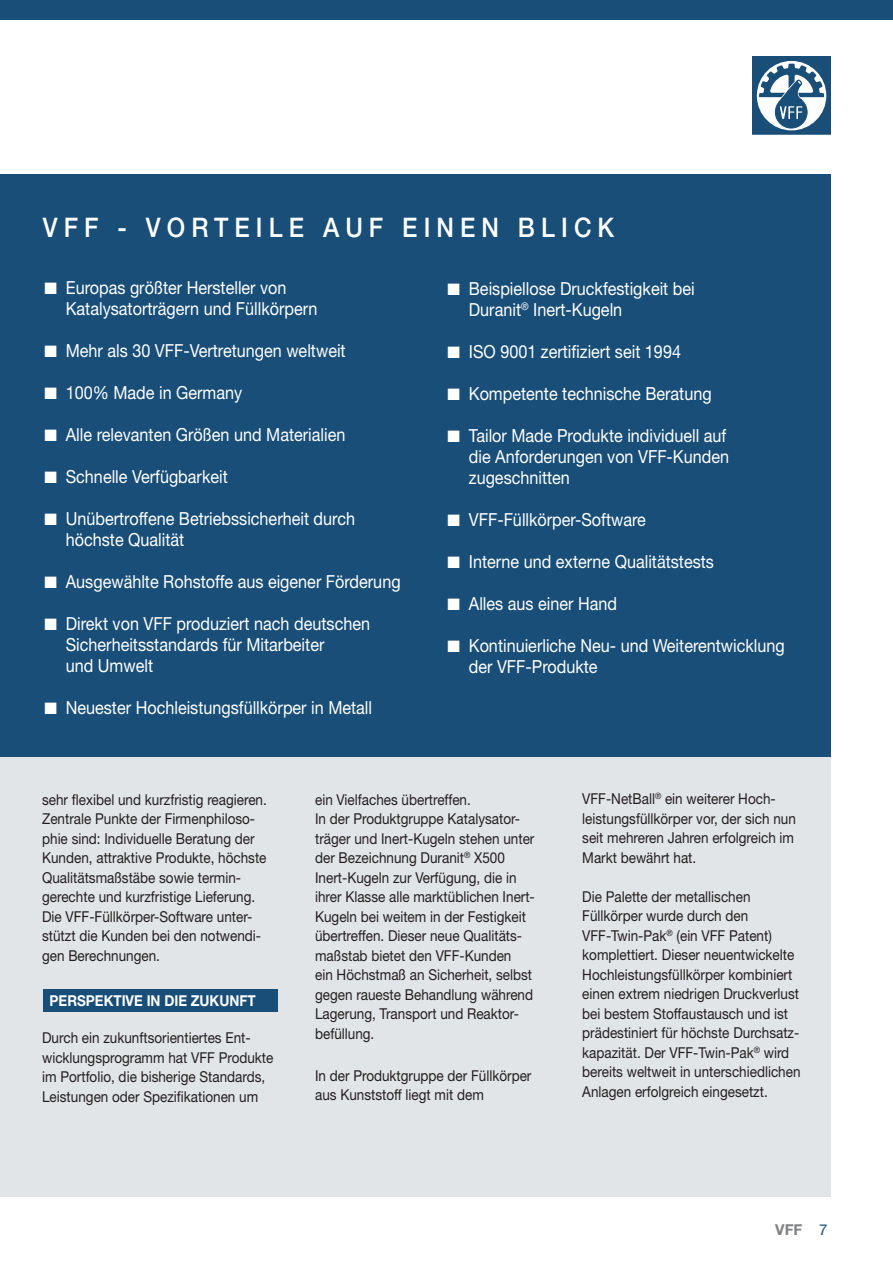
<style>
.page{position:relative;width:893px;height:1263px;background:#fff}
.page>*{position:absolute;margin:0;border:0;box-sizing:border-box;transform-origin:0 0}
.t1{font:500 27px "Helvetica Neue";letter-spacing:.25em;color:#fff;scale:.9 1}
.t2{font:18px/21px "Helvetica Neue";color:#fff;scale:.9 1}
.t3{font:15px/19.5px "Helvetica Neue";color:#231f20;scale:.9 1}
.t4{font:700 15px "Helvetica Neue";color:#fff;scale:.9 1}
.t5{font:700 15px "Helvetica Neue";color:#808285}
.s1{font-weight:400;color:#184e78}
</style>
<div class="page">
<div style="left:0;top:174px;width:831px;height:1023px;background:#e1e5e8"></div>
<div style="left:0;top:174px;width:831px;height:583px;background:#184e78"></div>
<div style="left:0;top:0;width:893px;height:20px;background:#184e78"></div>
<div style="left:43px;top:989px;width:235px;height:22px;background:#184e78"></div>
<div style="left:752px;top:57px;width:79px;height:78px;background:#184e78"></div>
<svg style="left:757px;top:61px;width:69px;height:69px"></svg>
<div style="left:775px;top:96px;width:32px;height:32px;background:#184e78;border-radius:50%"></div>
<div style="left:775px;top:96px;width:32px;height:32px;border:1px solid #184e78;border-radius:50%"></div>
<svg style="left:759px;top:64px;width:65px;height:55px"></svg>
<div style="left:747px;top:53px;width:88px;height:85px;border:3px solid #fff"></div>
<h1 class="t1" style="left:43px;top:211px;width:636px">VFF - VORTEILE AUF EINEN BLICK</h1>
<p class="t2" style="left:66px;top:277px;width:281px;text-indent:-21px">■ Europas größter Hersteller von<br>Katalysatorträgern und Füllkörpern</p>
<p class="t2" style="left:45px;top:340px;width:336px">■ Mehr als 30 VFF-Vertretungen weltweit</p>
<p class="t2" style="left:45px;top:382px;width:221px">■ 100% Made in Germany</p>
<p class="t2" style="left:45px;top:424px;width:336px">■ Alle relevanten Größen und Materialien</p>
<p class="t2" style="left:45px;top:466px;width:205px">■ Schnelle Verfügbarkeit</p>
<p class="t2" style="left:66px;top:508px;width:323px;text-indent:-21px">■ Unübertroffene Betriebssicherheit durch höchste Qualität</p>
<p class="t2" style="left:45px;top:571px;width:397px">■ Ausgewählte Rohstoffe aus eigener Förderung</p>
<p class="t2" style="left:66px;top:613px;width:340px;text-indent:-21px">■ Direkt von VFF produziert nach deutschen<br>Sicherheitsstandards für Mitarbeiter<br>und Umwelt</p>
<p class="t2" style="left:45px;top:697px;width:365px">■ Neuester Hochleistungsfüllkörper in Metall</p>
<p class="t2" style="left:469px;top:278px;width:253px;text-indent:-21px">■ Beispiellose Druckfestigkeit bei<br>Duranit<sup>®</sup> Inert-Kugeln</p>
<p class="t2" style="left:448px;top:341px;width:261px">■ ISO 9001 zertifiziert seit 1994</p>
<p class="t2" style="left:448px;top:383px;width:295px">■ Kompetente technische Beratung</p>
<p class="t2" style="left:469px;top:425px;width:291px;text-indent:-21px">■ Tailor Made Produkte individuell auf die Anforderungen von VFF-Kunden zugeschnitten</p>
<p class="t2" style="left:448px;top:509px;width:222px">■ VFF-Füllkörper-Software</p>
<p class="t2" style="left:448px;top:551px;width:297px">■ Interne und externe Qualitätstests</p>
<p class="t2" style="left:448px;top:593px;width:190px">■ Alles aus einer Hand</p>
<p class="t2" style="left:469px;top:635px;width:353px;text-indent:-21px">■ Kontinuierliche Neu- und Weiterentwicklung der VFF-Produkte</p>
<p class="t3" style="left:42px;top:789px;width:251px">sehr flexibel und kurzfristig reagieren.<br>Zentrale Punkte der Firmenphiloso&shy;phie sind: Individuelle Beratung der Kunden, attraktive Produkte, höchste Qualitätsmaßstäbe sowie termin&shy;gerechte und kurzfristige Lieferung.<br>Die VFF-Füllkörper-Software unter&shy;stützt die Kunden bei den notwendi&shy;gen Berechnungen.</p>
<p class="t4" style="left:50px;top:991px;width:230px">PERSPEKTIVE IN DIE ZUKUNFT</p>
<p class="t3" style="left:42px;top:1028px;width:259px">Durch ein zukunftsorientiertes Ent&shy;wicklungsprogramm hat VFF Produkte im Portfolio, die bisherige Standards, Leistungen oder Spezifikationen um</p>
<p class="t3" style="left:315px;top:789px;width:246px">ein Vielfaches übertreffen.<br>In der Produktgruppe Katalysator&shy;träger und Inert-Kugeln stehen unter der Bezeichnung Duranit<sup>®</sup> X500<br>Inert-Kugeln zur Verfügung, die in ihrer Klasse alle marktüblichen Inert-Kugeln bei weitem in der Festigkeit übertreffen. Dieser neue Qualitäts&shy;maßstab bietet den VFF-Kunden<br>ein Höchstmaß an Sicherheit, selbst gegen raueste Behandlung während Lagerung, Transport und Reaktor&shy;befüllung.</p>
<p class="t3" style="left:315px;top:1065px;width:242px">In der Produktgruppe der Füllkörper aus Kunststoff liegt mit dem</p>
<p class="t3" style="left:582px;top:789px;width:239px">VFF-NetBall<sup>®</sup> ein weiterer Hoch&shy;leistungsfüllkörper vor, der sich nun seit mehreren Jahren erfolgreich im<br>Markt bewährt hat.</p>
<p class="t3" style="left:582px;top:886px;width:244px">Die Palette der metallischen Füllkörper wurde durch den VFF-Twin-Pak<sup>®</sup> (ein VFF Patent) komplettiert. Dieser neuentwickelte Hochleistungsfüllkörper kombiniert einen extrem niedrigen Druckverlust bei bestem Stoffaustausch und ist prädestiniert für höchste Durchsatz&shy;kapazität. Der VFF-Twin-Pak<sup>®</sup> wird bereits weltweit in unterschiedlichen Anlagen erfolgreich eingesetzt.</p>
<p class="t5" style="left:775px;top:1220px;width:54px">VFF <span class="s1">7</span></p>
</div>
